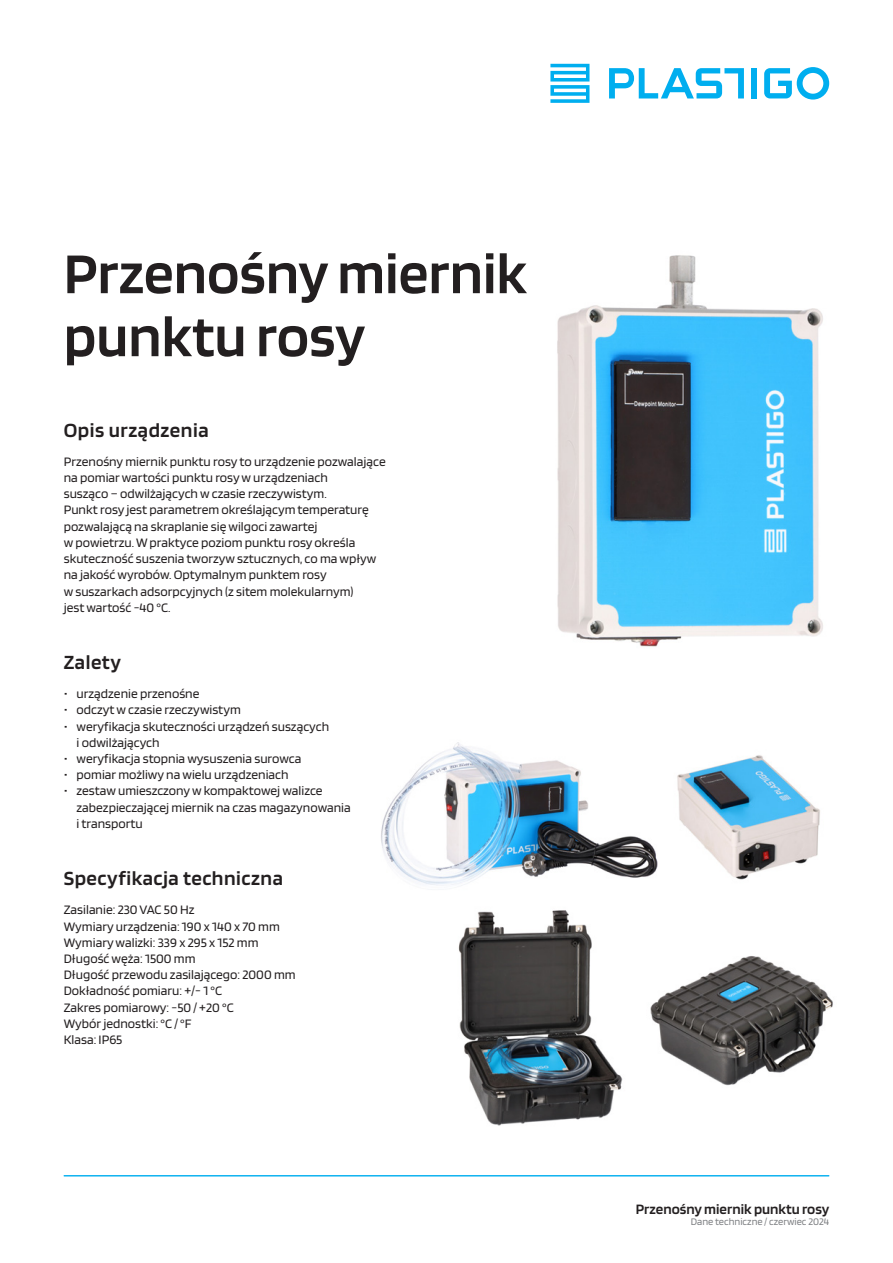
<style>
.page{position:relative;width:893px;height:1263px;background:#fff}
.page>*{position:absolute;margin:0;border:0;box-sizing:border-box;transform-origin:0 0}
.t1{font:600 60px "Blinker";color:#231f20}
.Śródtytuły{font:600 21px "Blinker";letter-spacing:.025em;color:#231f20}
.t2{font:600 15px "Blinker";color:#231f20}
.t3{font:13.5px/16.2px "Blinker";color:#231f20}
.t4{font:10.5px "Blinker";color:#808285}
</style>
<div class="page">
<img style="left:381px;top:742px;width:277px;height:144px">
<img style="left:557px;top:255px;width:266px;height:392px">
<svg style="left:609px;top:68px;width:135px;height:30px"></svg>
<div style="left:751px;top:68px;width:6px;height:30px;background:#00aeef"></div>
<svg style="left:764px;top:67px;width:65px;height:33px"></svg>
<svg style="left:550px;top:64px;width:39px;height:39px"></svg>
<hr style="left:64px;top:1175px;width:765px;height:1px;background:#00aeef">
<img style="left:650px;top:956px;width:183px;height:130px">
<img style="left:458px;top:910px;width:165px;height:216px">
<img style="left:677px;top:755px;width:143px;height:125px">
<p class="t1" style="left:64px;top:243px;width:465px">Przenośny miernik</p>
<p class="t1" style="left:64px;top:306px;width:303px">punktu rosy</p>
<p class="Śródtytuły" style="left:64px;top:419px;width:146px">Opis urządzenia</p>
<p class="t3" style="left:64px;top:454px;width:323px">Przenośny miernik punktu rosy to urządzenie pozwalające na pomiar wartości punktu rosy w urządzeniach<br>susząco – odwilżających w czasie rzeczywistym.</p>
<p class="t3" style="left:64px;top:502px;width:307px">Punkt rosy jest parametrem określającym temperaturę pozwalającą na skraplanie się wilgoci zawartej</p>
<p class="t3" style="left:64px;top:535px;width:314px">w powietrzu. W praktyce poziom punktu rosy określa skuteczność suszenia tworzyw sztucznych, co ma wpływ</p>
<p class="t3" style="left:64px;top:567px;width:265px">na jakość wyrobów. Optymalnym punktem rosy</p>
<p class="t3" style="left:64px;top:583px;width:291px">w suszarkach adsorpcyjnych (z sitem molekularnym)</p>
<p class="t3" style="left:64px;top:599px;width:108px">jest wartość -40 °C.</p>
<p class="Śródtytuły" style="left:64px;top:652px;width:59px">Zalety</p>
<p class="t3" style="left:64px;top:686px;width:137px">• urządzenie przenośne</p>
<p class="t3" style="left:64px;top:702px;width:179px">• odczyt w czasie rzeczywistym</p>
<p class="t3" style="left:77px;top:718px;width:254px;text-indent:-13px">• weryfikacja skuteczności urządzeń suszących i odwilżających</p>
<p class="t3" style="left:64px;top:751px;width:239px">• weryfikacja stopnia wysuszenia surowca</p>
<p class="t3" style="left:64px;top:767px;width:226px">• pomiar możliwy na wielu urządzeniach</p>
<p class="t3" style="left:77px;top:783px;width:276px;text-indent:-13px">• zestaw umieszczony w kompaktowej walizce zabezpieczającej miernik na czas magazynowania i transportu</p>
<p class="Śródtytuły" style="left:64px;top:868px;width:221px">Specyfikacja techniczna</p>
<p class="t3" style="left:64px;top:902px;width:132px">Zasilanie: 230 VAC 50 Hz</p>
<p class="t3" style="left:64px;top:918px;width:218px">Wymiary urządzenia: 190 x 140 x 70 mm</p>
<p class="t3" style="left:64px;top:934px;width:196px">Wymiary walizki: 339 x 295 x 152 mm</p>
<p class="t3" style="left:64px;top:951px;width:133px">Długość węża: 1500 mm</p>
<p class="t3" style="left:64px;top:967px;width:233px">Długość przewodu zasilającego: 2000 mm</p>
<p class="t3" style="left:64px;top:983px;width:160px">Dokładność pomiaru: +/- 1 °C</p>
<p class="t3" style="left:64px;top:999px;width:171px">Zakres pomiarowy: -50 / +20 °C</p>
<p class="t3" style="left:64px;top:1015px;width:129px">Wybór jednostki: °C / °F</p>
<p class="t3" style="left:64px;top:1032px;width:60px">Klasa: IP65</p>
<p class="t2" style="left:636px;top:1201px;width:195px">Przenośny miernik punktu rosy</p>
<p class="t4" style="left:691px;top:1216px;width:140px">Dane techniczne / czerwiec 2024</p>
</div>
